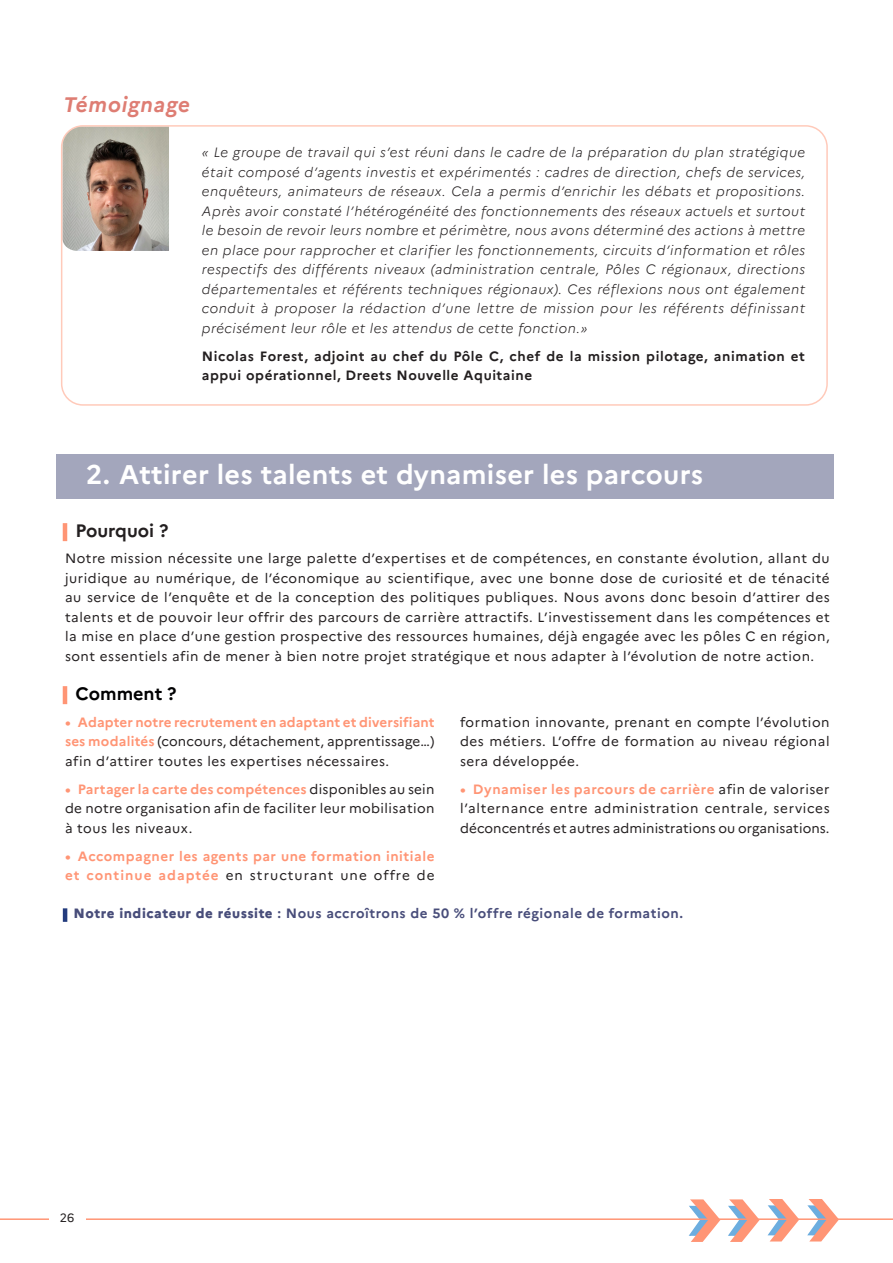
<style>
.page{position:relative;width:893px;height:1263px;background:#fff}
.page>*{position:absolute;margin:0;border:0;box-sizing:border-box;transform-origin:0 0}
.titre_partie_1_2_3_4{font:700 27px "Marianne";letter-spacing:.01em;color:#fff}
.témoignage{font:italic 700 21px "Marianne";letter-spacing:.04em;color:#de7d73}
.pourquoi___comment{font:700 18px "Marianne";color:#231f20}
.pourquoi___comment-2{font:700 18px "Marianne";color:#000002}
.texte{font:13.5px/19.5px "Marianne";letter-spacing:.035em;color:#231f20;text-align:justify}
.citation_texte{font:italic 300 13.5px/19.5px "Marianne";letter-spacing:.04em;color:#231f20;text-align:justify}
.citation_texte-2{font:700 13.5px/19.5px "Marianne";letter-spacing:.045em;color:#231f20}
.t1{font:700 13.5px/19.5px "Marianne";letter-spacing:.04em;color:#ff9575}
.nous{font:700 13.5px "Marianne";letter-spacing:.04em;color:#484d7a}
.t2{font:12px "Marianne";color:#231f20}
.s1{font-weight:700;color:#ff9575}
.s2{font-weight:400;color:#231f20}
.s3{font-weight:800}
</style>
<div class="page">
<svg style="left:728px;top:1199px;width:32px;height:43px"></svg>
<svg style="left:688px;top:1199px;width:32px;height:43px"></svg>
<svg style="left:767px;top:1199px;width:32px;height:42px"></svg>
<svg style="left:807px;top:1199px;width:32px;height:42px"></svg>
<hr style="left:0;top:1218px;width:893px;height:2px;background:#ff9575">
<div style="left:49px;top:1213px;width:36px;height:13px;background:#fff"></div>
<div style="left:56px;top:455px;width:778px;height:44px;background:#a3a6bc"></div>
<hr style="left:63px;top:908px;width:4px;height:14px;background:#233b7d">
<hr style="left:63px;top:686px;width:4px;height:18px;background:#ff9575">
<hr style="left:63px;top:523px;width:4px;height:18px;background:#ff9575">
<img style="left:64px;top:128px;width:105px;height:123px">
<div style="left:61px;top:125px;width:767px;height:281px;border:2px solid #ffcaba;border-radius:21px"></div>
<p class="témoignage" style="left:64px;top:88px;width:128px">Témoignage</p>
<p class="citation_texte" style="left:202px;top:142px;width:605px">« Le groupe de travail qui s’est réuni dans le cadre de la préparation du plan stratégique était composé d’agents investis et expérimentés : cadres de direction, chefs de services, enquêteurs, animateurs de réseaux. Cela a permis d’enrichir les débats et propositions.<br>Après avoir constaté l’hétérogénéité des fonctionnements des réseaux actuels et surtout le besoin de revoir leurs nombre et périmètre, nous avons déterminé des actions à mettre en place pour rapprocher et clarifier les fonctionnements, circuits d’information et rôles respectifs des différents niveaux (administration centrale, Pôles C régionaux, directions départementales et référents techniques régionaux). Ces réflexions nous ont également conduit à proposer la rédaction d’une lettre de mission pour les référents définissant précisément leur rôle et les attendus de cette fonction.»</p>
<p class="citation_texte-2" style="left:202px;top:346px;width:605px">Nicolas Forest, adjoint au chef du Pôle C, chef de la mission pilotage, animation et appui opérationnel, Dreets Nouvelle Aquitaine</p>
<p class="titre_partie_1_2_3_4" style="left:86px;top:458px;width:618px">2. Attirer les talents et dynamiser les parcours</p>
<p class="pourquoi___comment" style="left:76px;top:519px;width:94px">Pourquoi ?</p>
<p class="texte" style="left:65px;top:548px;width:766px">Notre mission nécessite une large palette d’expertises et de compétences, en constante évolution, allant du juridique au numérique, de l’économique au scientifique, avec une bonne dose de curiosité et de ténacité au service de l’enquête et de la conception des politiques publiques. Nous avons donc besoin d’attirer des talents et de pouvoir leur offrir des parcours de carrière attractifs. L’investissement dans les compétences et la mise en place d’une gestion prospective des ressources humaines, déjà engagée avec les pôles C en région, sont essentiels afin de mener à bien notre projet stratégique et nous adapter à l’évolution de notre action.</p>
<p class="pourquoi___comment-2" style="left:76px;top:682px;width:102px">Comment ?</p>
<p class="texte" style="left:65px;top:712px;width:371px"><span class="s1">• Adapter notre recrutement en adaptant et diversifiant ses modalités</span> (concours, détachement, apprentissage…) afin d’attirer toutes les expertises nécessaires.</p>
<p class="texte" style="left:65px;top:779px;width:371px"><span class="s1">• Partager la carte des compétences</span> disponibles au sein de notre organisation afin de faciliter leur mobilisation à tous les niveaux.</p>
<p class="t1" style="left:65px;top:846px;width:371px">• Accompagner les agents par une formation initiale et continue adaptée <span class="s2">en structurant une offre de</span></p>
<p class="texte" style="left:460px;top:712px;width:371px">formation innovante, prenant en compte l’évolution des métiers. L’offre de formation au niveau régional sera développée.</p>
<p class="texte" style="left:460px;top:779px;width:371px"><span class="s1">• Dynamiser les parcours de carrière</span> afin de valoriser l’alternance entre administration centrale, services déconcentrés et autres administrations ou organisations.</p>
<p class="nous" style="left:74px;top:905px;width:611px"><span class="s3">Notre indicateur de réussite</span> : Nous accroîtrons de 50 % l’offre régionale de formation.</p>
<p class="t2" style="left:60px;top:1210px;width:16px">26</p>
</div>
